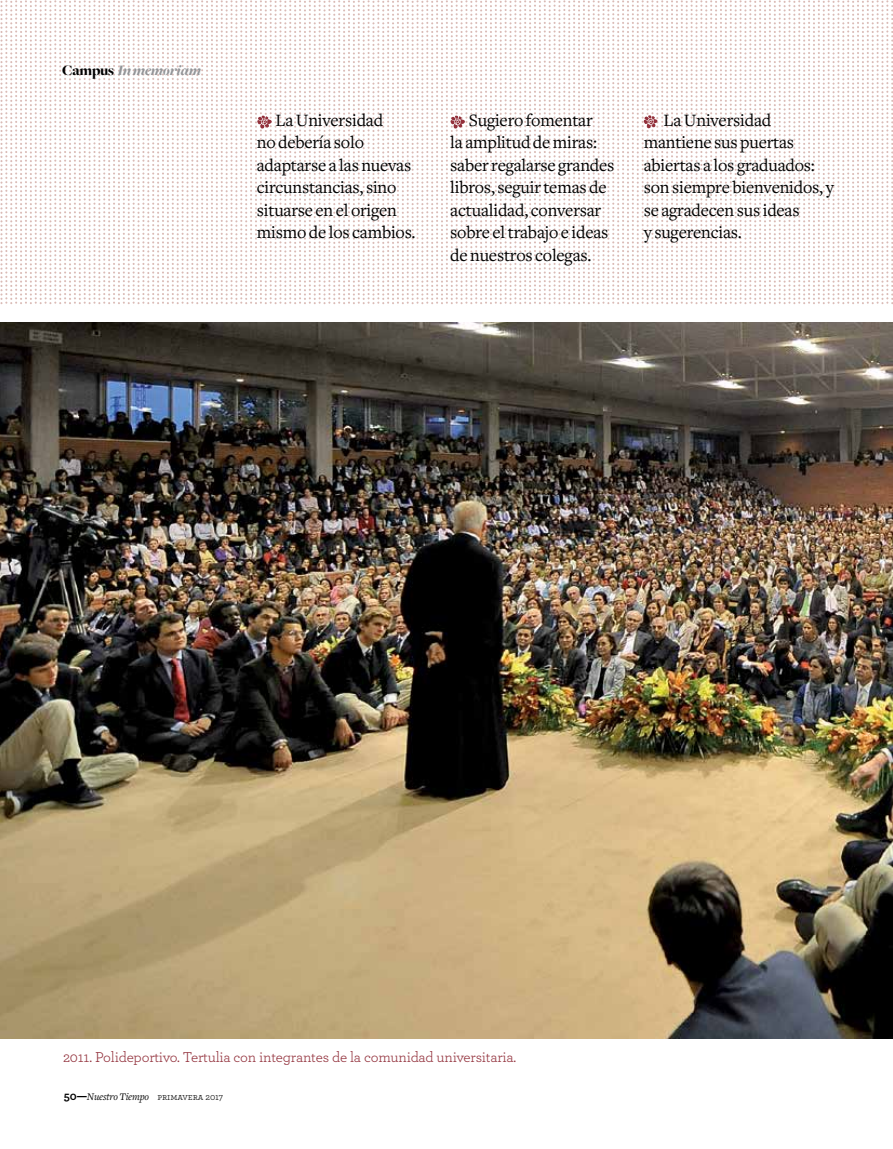
<style>
.page{position:relative;width:893px;height:1149px;background:#fff}
.page>*{position:absolute;margin:0;border:0;box-sizing:border-box;transform-origin:0 0}
.t1{font:18px/22.5px "Freight Text";letter-spacing:-.01em;color:#000}
.t2{font:15px "Archer";letter-spacing:-.015em;color:#92303b}
.t3{font:italic 900 15px "Freight Big";letter-spacing:-.01em;color:#939598}
.t4{font:italic 10.5px "Freight Text";letter-spacing:-.01em;color:#000}
.s1{font-style:normal;color:#000}
.s2{font-family:"Archer";font-weight:700;font-style:normal;font-size:12px}
.s3{font-family:"Archer Book SC";font-style:normal;font-size:9.75px}
.s4{font-family:"Archer";font-style:normal;font-size:9.75px}
</style>
<div class="page">
<img style="left:0;top:323px;width:893px;height:714px">
<svg style="left:0;top:0;width:893px;height:304px"></svg>
<p class="t3" style="left:62px;top:62px;width:140px"><span class="s1">Campus</span> In memoriam</p>
<p class="t1" style="left:257px;top:109px;width:160px;text-indent:19px">La Universidad<br>no debería solo adaptarse a las nuevas circunstancias, sino situarse en el origen mismo de los cambios.</p>
<p class="t1" style="left:450px;top:109px;width:166px;text-indent:19px">Sugiero fomentar<br>la amplitud de miras: saber regalarse grandes libros, seguir temas de actualidad, conversar sobre el trabajo e ideas de nuestros colegas.</p>
<p class="t1" style="left:644px;top:109px;width:192px;text-indent:20px">La Universidad mantiene sus puertas abiertas a los graduados: son siempre bienvenidos, y se agradecen sus ideas<br>y sugerencias.</p>
<p class="t2" style="left:63px;top:1047px;width:455px">2011. Polideportivo. Tertulia con integrantes de la comunidad universitaria.</p>
<p class="t4" style="left:64px;top:1090px;width:161px"><span class="s2">50—</span>Nuestro Tiempo <span class="s3">primavera</span> <span class="s4">2017</span></p>
</div>
